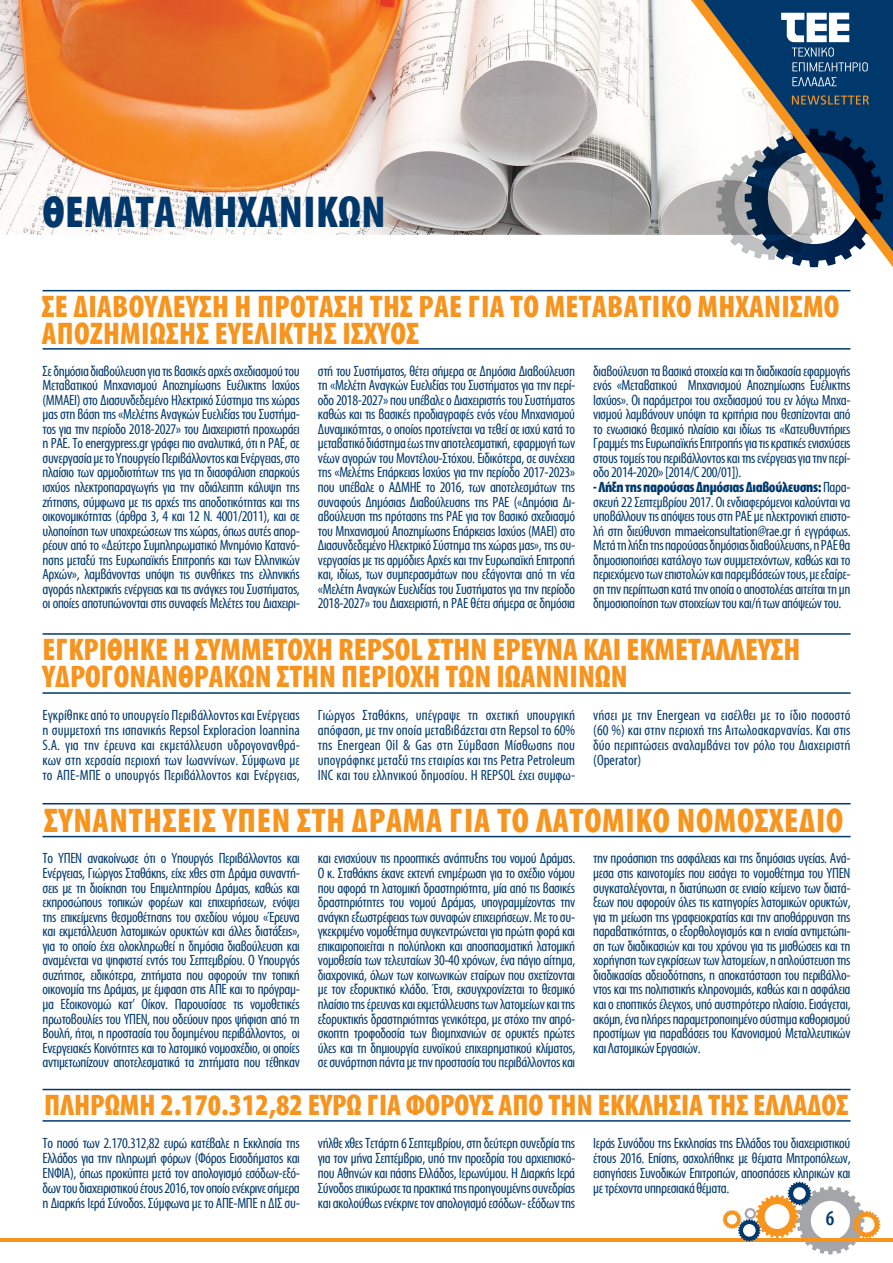
<style>
.page{position:relative;width:893px;height:1263px;background:#fff}
.page>*{position:absolute;margin:0;border:0;box-sizing:border-box;transform-origin:0 0}
.t1{font:700 45px "Myriad Condensed Greek";letter-spacing:.01em;color:#00386c}
.t2{font:700 34.5px "Myriad Condensed Greek";letter-spacing:.02em;color:#f7941e}
.t3{font:700 31.5px "Myriad Condensed Greek";letter-spacing:.01em;color:#f7941e}
.t4{font:700 30px "Myriad Condensed Greek";color:#f7941e}
.t5{font:500 21px "Myriad Condensed Greek";color:#00386c}
.t6{font:15px/14.5px "Myriad Condensed Greek";letter-spacing:-.025em;color:#00386c;text-align:justify}
.s1{font-weight:700}
</style>
<div class="page">
<hr style="left:0;top:1238px;width:893px;height:3px;background:#f7941e">
<svg style="left:723px;top:1182px;width:157px;height:72px"></svg>
<img style="left:0;top:0;width:691px;height:234px">
<svg style="left:691px;top:0;width:202px;height:267px"></svg>
<svg style="left:792px;top:95px;width:77px;height:10px"></svg>
<svg style="left:781px;top:13px;width:87px;height:58px"></svg>
<svg style="left:792px;top:77px;width:45px;height:9px"></svg>
<hr style="left:43px;top:348px;width:807px;height:2px;background:#00386c">
<hr style="left:43px;top:692px;width:808px;height:2px;background:#00386c">
<hr style="left:43px;top:836px;width:808px;height:1px;background:#00386c">
<hr style="left:43px;top:1120px;width:808px;height:2px;background:#00386c">
<hr style="left:43px;top:290px;width:807px;height:1px;background:#00386c">
<hr style="left:43px;top:633px;width:808px;height:2px;background:#00386c">
<hr style="left:43px;top:803px;width:808px;height:1px;background:#00386c">
<hr style="left:43px;top:1089px;width:808px;height:1px;background:#00386c">
<h1 class="t1" style="left:43px;top:189px;width:345px">ΘΕΜΑΤΑ ΜΗΧΑΝΙΚΩΝ</h1>
<h3 class="t3" style="left:42px;top:290px;width:131px">ΣΕ ΔΙΑΒΟΎΛΕΥΣΗ</h3>
<h3 class="t3" style="left:235px;top:290px;width:39px">Η ΠΡΌΤΑΣΗ</h3>
<h3 class="t3" style="left:370px;top:290px;width:269px">ΤΗΣ ΡΑΕ ΓΙΑ ΤΟ ΜΕΤΑΒΑΤΙΚΌ</h3>
<h3 class="t3" style="left:697px;top:290px;width:37px">ΜΗΧΑΝΙΣΜΌ</h3>
<h3 class="t3" style="left:42px;top:317px;width:78px">ΑΠΟΖΗΜΊΩΣΗΣ</h3>
<h3 class="t3" style="left:215px;top:317px;width:28px">ΕΥΈΛΙΚΤΗΣ</h3>
<h3 class="t3" style="left:342px;top:317px;width:63px">ΙΣΧΎΟΣ</h3>
<p class="t6" style="left:43px;top:364px;width:259px">Σε δημόσια διαβούλευση για τις βασικές αρχές σχεδιασμού του Μεταβατικού Μηχανισμού Αποζημίωσης Ευέλικτης Ισχύος (ΜΜΑΕΙ) στο Διασυνδεδεμένο Ηλεκτρικό Σύστημα της χώρας μας στη βάση της «Μελέτης Αναγκών Ευελιξίας του Συστήμα&shy;τος για την περίοδο 2018-2027» του Διαχειριστή προχωράει η ΡΑΕ. Το energypress.gr γράφει πιο αναλυτικά, ότι η ΡΑΕ, σε συνεργασία με το Υπουργείο Περιβάλλοντος και Ενέργειας, στο πλαίσιο των αρμοδιοτήτων της για τη διασφάλιση επαρκούς ισχύος ηλεκτροπαραγωγής για την αδιάλειπτη κάλυψη της ζήτησης, σύμφωνα με τις αρχές της αποδοτικότητας και της οικονομικότητας (άρθρα 3, 4 και 12 Ν. 4001/2011), και σε υλοποίηση των υποχρεώσεων της χώρας, όπως αυτές απορ&shy;ρέουν από το «Δεύτερο Συμπληρωματικό Μνημόνιο Κατανό&shy;ησης μεταξύ της Ευρωπαϊκής Επιτροπής και των Ελληνικών Αρχών», λαμβάνοντας υπόψη τις συνθήκες της ελληνικής αγοράς ηλεκτρικής ενέργειας και τις ανάγκες του Συστήματος, οι οποίες αποτυπώνονται στις συναφείς Μελέτες του Διαχειρι-</p>
<p class="t6" style="left:318px;top:364px;width:259px">στή του Συστήματος, θέτει σήμερα σε Δημόσια Διαβούλευση τη «Μελέτη Αναγκών Ευελιξίας του Συστήματος για την περί&shy;οδο 2018-2027» που υπέβαλε ο Διαχειριστής του Συστήματος καθώς και τις βασικές προδιαγραφές ενός νέου Μηχανισμού Δυναμικότητας, ο οποίος προτείνεται να τεθεί σε ισχύ κατά το μεταβατικό διάστημα έως την αποτελεσματική, εφαρμογή των νέων αγορών του Μοντέλου-Στόχου. Ειδικότερα, σε συνέχεια της «Μελέτης Επάρκειας Ισχύος για την περίοδο 2017-2023» που υπέβαλε ο ΑΔΜΗΕ το 2016, των αποτελεσμάτων της συναφούς Δημόσιας Διαβούλευσης της ΡΑΕ («Δημόσια Δι&shy;αβούλευση της πρότασης της ΡΑΕ για τον βασικό σχεδιασμό του Μηχανισμού Αποζημίωσης Επάρκειας Ισχύος (ΜΑΕΙ) στο Διασυνδεδεμένο Ηλεκτρικό Σύστημα της χώρας μας», της συ&shy;νεργασίας με τις αρμόδιες Αρχές και την Ευρωπαϊκή Επιτροπή και, ιδίως, των συμπερασμάτων που εξάγονται από τη νέα «Μελέτη Αναγκών Ευελιξίας του Συστήματος για την περίοδο 2018-2027» του Διαχειριστή, η ΡΑΕ θέτει σήμερα σε δημόσια</p>
<p class="t6" style="left:593px;top:364px;width:259px">διαβούλευση τα βασικά στοιχεία και τη διαδικασία εφαρμογής ενός «Μεταβατικού Μηχανισμού Αποζημίωσης Ευέλικτης Ισχύος». Οι παράμετροι του σχεδιασμού του εν λόγω Μηχα&shy;νισμού λαμβάνουν υπόψη τα κριτήρια που θεσπίζονται από το ενωσιακό θεσμικό πλαίσιο και ιδίως τις «Κατευθυντήριες Γραμμές της Ευρωπαϊκής Επιτροπής για τις κρατικές ενισχύσεις στους τομείς του περιβάλλοντος και της ενέργειας για την περί&shy;οδο 2014-2020» [2014/C 200/01]).</p>
<p class="t6" style="left:593px;top:480px;width:259px"><span class="s1">- ΛΉΞΗ ΤΗΣ ΠΑΡΟΎΣΑΣ ΔΗΜΌΣΙΑΣ ΔΙΑΒΟΎΛΕΥΣΗΣ:</span> Παρα&shy;σκευή 22 Σεπτεμβρίου 2017. Οι ενδιαφερόμενοι καλούνται να υποβάλλουν τις απόψεις τους στη ΡΑΕ με ηλεκτρονική επιστο&shy;λή στη διεύθυνση mmaeiconsultation@rae.gr ή εγγράφως.<br>Μετά τη λήξη της παρούσας δημόσιας διαβούλευσης, η ΡΑΕ θα δημοσιοποιήσει κατάλογο των συμμετεχόντων, καθώς και το περιεχόμενο των επιστολών και παρεμβάσεών τους, με εξαίρε&shy;ση την περίπτωση κατά την οποία ο αποστολέας αιτείται τη μη δημοσιοποίηση των στοιχείων του και/ή των απόψεών του.</p>
<h3 class="t3" style="left:43px;top:633px;width:41px">ΕΓΚΡΊΘΗΚΕ</h3>
<h3 class="t3" style="left:173px;top:633px;width:39px">Η ΣΥΜΜΕΤΟΧΉ</h3>
<h3 class="t3" style="left:338px;top:633px;width:106px">REPSOL ΣΤΗΝ</h3>
<h3 class="t3" style="left:492px;top:633px;width:15px">ΈΡΕΥΝΑ</h3>
<h3 class="t3" style="left:583px;top:633px;width:59px">ΚΑΙ ΕΚΜΕΤΆΛΛΕΥΣΗ</h3>
<h3 class="t3" style="left:43px;top:660px;width:88px">ΥΔΡΟΓΟΝΑΝΘΡΆΚΩΝ</h3>
<h3 class="t3" style="left:277px;top:660px;width:16px">ΣΤΗΝ</h3>
<h3 class="t3" style="left:341px;top:660px;width:15px">ΠΕΡΙΟΧΉ</h3>
<h3 class="t3" style="left:445px;top:660px;width:76px">ΤΩΝ ΙΩΑΝΝΊΝΩΝ</h3>
<p class="t6" style="left:43px;top:708px;width:259px;line-height:15px">Εγκρίθηκε από το υπουργείο Περιβάλλοντος και Ενέργειας η συμμετοχή της ισπανικής Repsol Exploracion Ioannina S.A. για την έρευνα και εκμετάλλευση υδρογονανθρά&shy;κων στη χερσαία περιοχή των Ιωαννίνων. Σύμφωνα με το ΑΠΕ-ΜΠΕ ο υπουργός Περιβάλλοντος και Ενέργειας,</p>
<p class="t6" style="left:318px;top:708px;width:259px;line-height:15px">Γιώργος Σταθάκης, υπέγραψε τη σχετική υπουργική απόφαση, με την οποία μεταβιβάζεται στη Repsol το 60% της Energean Oil &amp; Gas στη Σύμβαση Μίσθωσης που υπογράφηκε μεταξύ της εταιρίας και της Petra Petroleum INC και του ελληνικού δημοσίου. Η REPSOL έχει συμφω-</p>
<p class="t6" style="left:593px;top:708px;width:259px;line-height:15px">νήσει με την Energean να εισέλθει με το ίδιο ποσοστό (60 %) και στην περιοχή της Αιτωλοακαρνανίας. Και στις δύο περιπτώσεις αναλαμβάνει τον ρόλο του Διαχειριστή (Operator)</p>
<h2 class="t2" style="left:44px;top:803px;width:32px">ΣΥΝΑΝΤΉΣΕΙΣ</h2>
<h2 class="t2" style="left:223px;top:803px;width:149px">ΥΠΕΝ ΣΤΗ ΔΡΆΜΑ</h2>
<h2 class="t2" style="left:449px;top:803px;width:105px">ΓΙΑΤΟΛΑΤΟΜΙΚΌ</h2>
<h2 class="t2" style="left:677px;top:803px;width:18px">ΝΟΜΟΣΧΈ</h2>
<h2 class="t2" style="left:799px;top:803px;width:31px">ΔΙΟ</h2>
<p class="t6" style="left:43px;top:852px;width:259px">Το ΥΠΕΝ ανακοίνωσε ότι ο Υπουργός Περιβάλλοντος και Ενέργειας, Γιώργος Σταθάκης, είχε χθες στη Δράμα συναντή&shy;σεις με τη διοίκηση του Επιμελητηρίου Δράμας, καθώς και εκπροσώπους τοπικών φορέων και επιχειρήσεων, ενόψει της επικείμενης θεσμοθέτησης του σχεδίου νόμου «Έρευνα και εκμετάλλευση λατομικών ορυκτών και άλλες διατάξεις», για το οποίο έχει ολοκληρωθεί η δημόσια διαβούλευση και αναμένεται να ψηφιστεί εντός του Σεπτεμβρίου. Ο Υπουργός συζήτησε, ειδικότερα, ζητήματα που αφορούν την τοπική οικονομία της Δράμας, με έμφαση στις ΑΠΕ και το πρόγραμ&shy;μα Εξοικονομώ κατ’ Οίκον. Παρουσίασε τις νομοθετικές πρωτοβουλίες του ΥΠΕΝ, που οδεύουν προς ψήφιση από τη Βουλή, ήτοι, η προστασία του δομημένου περιβάλλοντος, οι Ενεργειακές Κοινότητες και το λατομικό νομοσχέδιο, οι οποίες αντιμετωπίζουν αποτελεσματικά τα ζητήματα που τέθηκαν</p>
<p class="t6" style="left:318px;top:852px;width:259px">και ενισχύουν τις προοπτικές ανάπτυξης του νομού Δράμας.<br>Ο κ. Σταθάκης έκανε εκτενή ενημέρωση για το σχέδιο νόμου που αφορά τη λατομική δραστηριότητα, μία από τις βασικές δραστηριότητες του νομού Δράμας, υπογραμμίζοντας την ανάγκη εξωστρέφειας των συναφών επιχειρήσεων. Με το συ&shy;γκεκριμένο νομοθέτημα συγκεντρώνεται για πρώτη φορά και επικαιροποιείται η πολύπλοκη και αποσπασματική λατομική νομοθεσία των τελευταίων 30-40 χρόνων, ένα πάγιο αίτημα, διαχρονικά, όλων των κοινωνικών εταίρων που σχετίζονται με τον εξορυκτικό κλάδο. Έτσι, εκσυγχρονίζεται το θεσμικό πλαίσιο της έρευνας και εκμετάλλευσης των λατομείων και της εξορυκτικής δραστηριότητας γενικότερα, με στόχο την απρό&shy;σκοπτη τροφοδοσία των βιομηχανιών σε ορυκτές πρώτες ύλες και τη δημιουργία ευνοϊκού επιχειρηματικού κλίματος, σε συνάρτηση πάντα με την προστασία του περιβάλλοντος και</p>
<p class="t6" style="left:593px;top:852px;width:259px">την προάσπιση της ασφάλειας και της δημόσιας υγείας. Ανά&shy;μεσα στις καινοτομίες που εισάγει το νομοθέτημα του ΥΠΕΝ συγκαταλέγονται, η διατύπωση σε ενιαίο κείμενο των διατά&shy;ξεων που αφορούν όλες τις κατηγορίες λατομικών ορυκτών, για τη μείωση της γραφειοκρατίας και την αποθάρρυνση της παραβατικότητας, ο εξορθολογισμός και η ενιαία αντιμετώπι&shy;ση των διαδικασιών και του χρόνου για τις μισθώσεις και τη χορήγηση των εγκρίσεων των λατομείων, η απλούστευση της διαδικασίας αδειοδότησης, η αποκατάσταση του περιβάλλο&shy;ντος και της πολιτιστικής κληρονομιάς, καθώς και η ασφάλεια και ο εποπτικός έλεγχος, υπό αυστηρότερο πλαίσιο. Εισάγεται, ακόμη, ένα πλήρες παραμετροποιημένο σύστημα καθορισμού προστίμων για παραβάσεις του Κανονισμού Μεταλλευτικών και Λατομικών Εργασιών.</p>
<h3 class="t4" style="left:44px;top:1089px;width:33px">ΠΛΗΡΩΜΉ</h3>
<h3 class="t4" style="left:160px;top:1089px;width:162px">2.170.312,82 ΕΥΡΏ</h3>
<h3 class="t4" style="left:367px;top:1089px;width:74px">ΓΙΑ ΦΌΡΟΥΣ</h3>
<h3 class="t4" style="left:498px;top:1089px;width:126px">ΑΠΌ ΤΗΝ ΕΚΚΛΗΣΊΑ</h3>
<h3 class="t4" style="left:708px;top:1089px;width:128px">ΤΗΣ ΕΛΛΆΔΟΣ</h3>
<p class="t6" style="left:43px;top:1136px;width:259px;line-height:15px">Το ποσό των 2.170.312,82 ευρώ κατέβαλε η Εκκλησία της Ελλάδος για την πληρωμή φόρων (Φόρος Εισοδήματος και ΕΝΦΙΑ), όπως προκύπτει μετά τον απολογισμό εσόδων-εξό&shy;δων του διαχειριστικού έτους 2016, τον οποίο ενέκρινε σήμερα η Διαρκής Ιερά Σύνοδος. Σύμφωνα με το ΑΠΕ-ΜΠΕ η ΔΙΣ συ-</p>
<p class="t6" style="left:318px;top:1136px;width:259px;line-height:15px">νήλθε χθες Τετάρτη 6 Σεπτεμβρίου, στη δεύτερη συνεδρία της για τον μήνα Σεπτέμβριο, υπό την προεδρία του αρχιεπισκό&shy;που Αθηνών και πάσης Ελλάδος, Ιερωνύμου. Η Διαρκής Ιερά Σύνοδος επικύρωσε τα πρακτικά της προηγουμένης συνεδρίας και ακολούθως ενέκρινε τον απολογισμό εσόδων- εξόδων της</p>
<p class="t6" style="left:593px;top:1136px;width:259px;line-height:15px">Ιεράς Συνόδου της Εκκλησίας της Ελλάδος του διαχειριστικού έτους 2016. Επίσης, ασχολήθηκε με θέματα Μητροπόλεων, εισηγήσεις Συνοδικών Επιτροπών, αποσπάσεις κληρικών και με τρέχοντα υπηρεσιακά θέματα.</p>
<h3 class="t5" style="left:826px;top:1208px;width:10px">6</h3>
</div>
